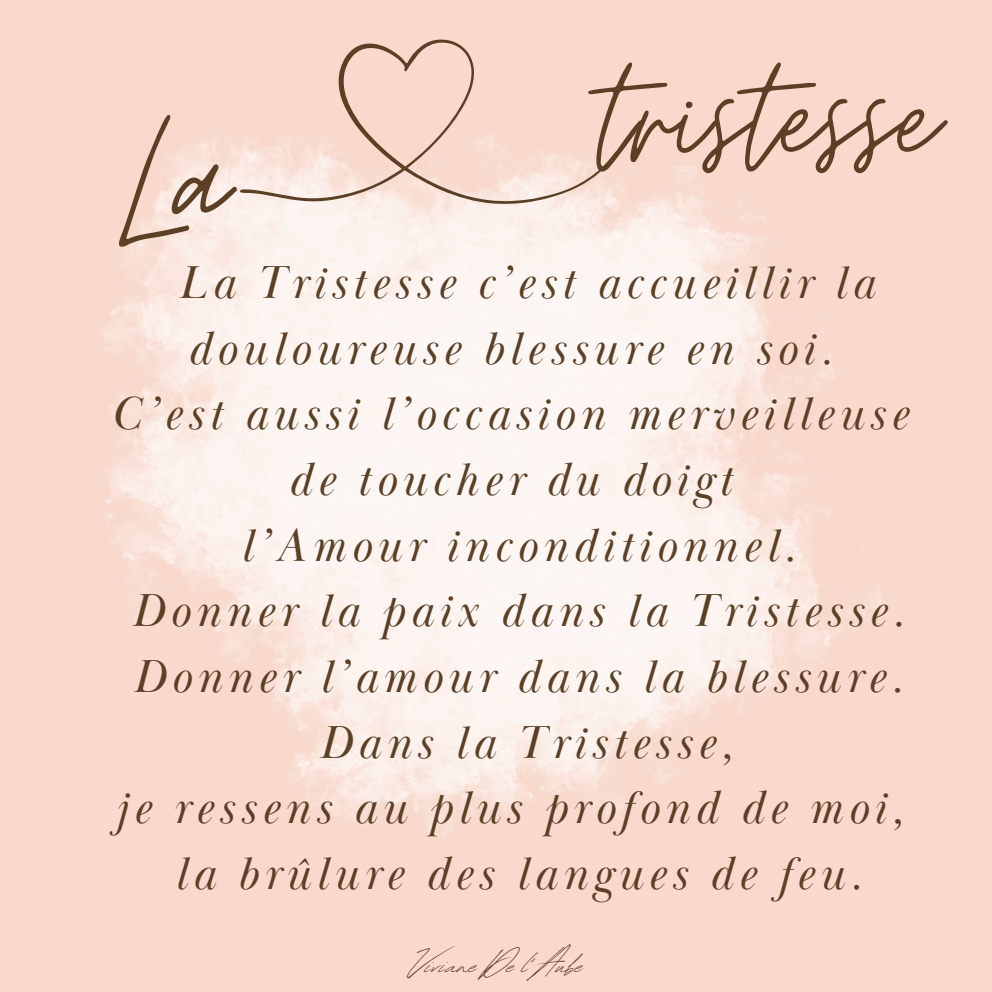
<style>
.page{position:relative;width:992px;height:992px;background:#f8d9cc}
.page>*{position:absolute;margin:0;border:0;box-sizing:border-box;transform-origin:0 0}
.t1{font:200px "Moon Time";color:#5b4026}
.t2{font:175px "Moon Time";color:#5b4026}
.t3{font:italic 47.5px/65.8px "Baskerville Display PT";letter-spacing:.115em;color:#5b4026}
.t4{font:39.25px "Revive 80 Signature";color:#5b4026}
</style>
<div class="page">
<img style="left:103px;top:135px;width:782px;height:699px">
<svg style="left:240px;top:39px;width:377px;height:165px"></svg>
<p class="t2" style="left:599px;top:10px;width:342px">tristesse</p>
<p class="t1" style="left:119px;top:61px;width:110px">La</p>
<p class="t3" style="left:178px;top:251px;width:697px">La Tristesse c’est accueillir la douloureuse blessure en soi.</p>
<p class="t3" style="left:112px;top:383px;width:798px">C’est aussi l’occasion merveilleuse</p>
<p class="t3" style="left:288px;top:448px;width:445px">de toucher du doigt</p>
<p class="t3" style="left:240px;top:514px;width:557px">l’Amour inconditionnel.</p>
<p class="t3" style="left:131px;top:580px;width:774px">Donner la paix dans la Tristesse.</p>
<p class="t3" style="left:133px;top:645px;width:772px">Donner l’amour dans la blessure.</p>
<p class="t3" style="left:319px;top:711px;width:415px">Dans la Tristesse,</p>
<p class="t3" style="left:115px;top:777px;width:790px">je ressens au plus profond de moi,</p>
<p class="t3" style="left:174px;top:842px;width:689px">la brûlure des langues de feu.</p>
<p class="t4" style="left:410px;top:936px;width:175px">Viviane De l’Aube</p>
</div>
